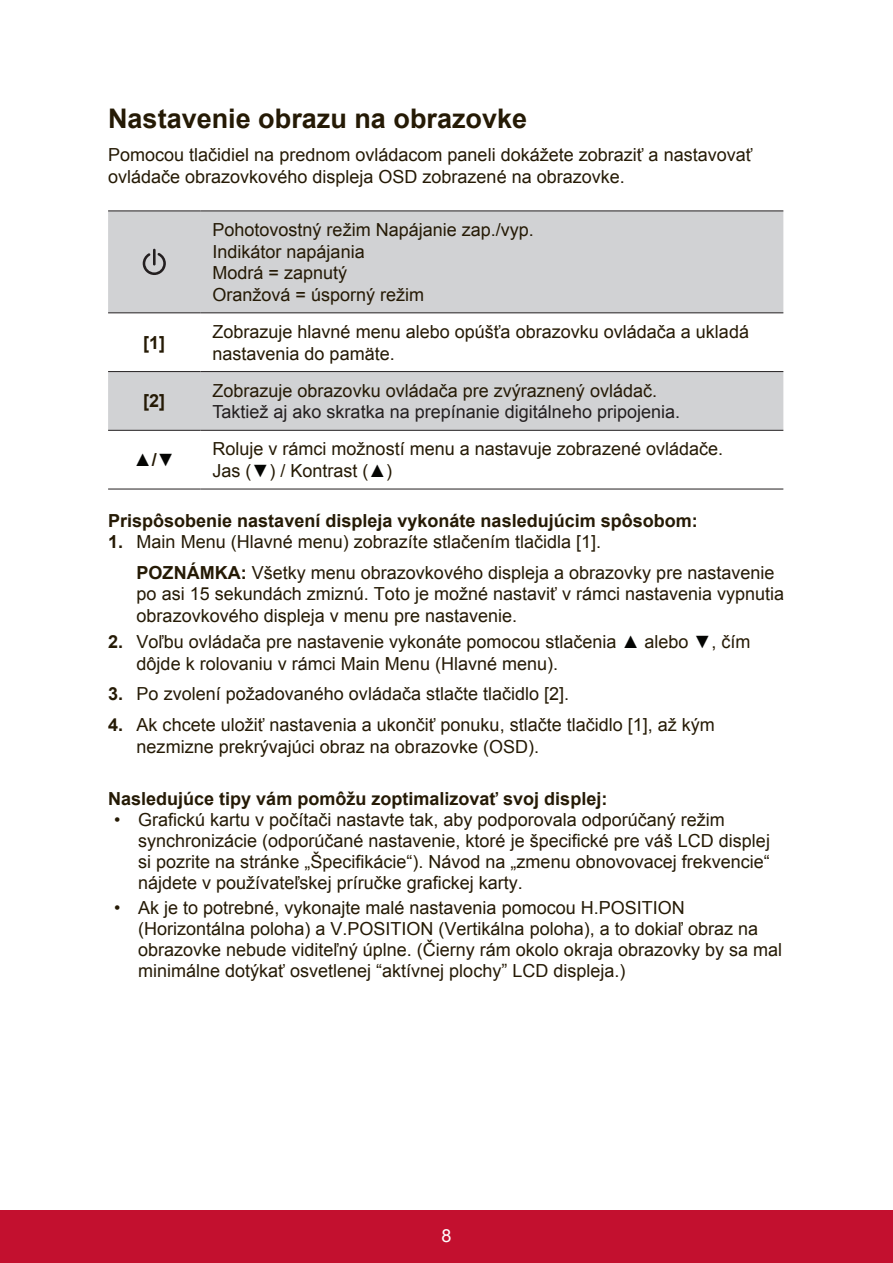
<style>
.page{position:relative;width:893px;height:1263px;background:#fff}
.page>*{position:absolute;margin:0;border:0;box-sizing:border-box;transform-origin:0 0}
.t1{font:700 27px "Arial";color:#251a05}
.t2{font:18px/21.6px "Arial";color:#251a05}
.t3{font:700 18px "Arial";color:#251a05}
.t4{font:18px "Arial";color:#231f20}
.t5{font:18px "Arial";color:#040503}
.t6{font:18px "Arial";color:#fff}
.s1{font-weight:700;color:#251a05}
.s2{color:#040503}
.s3{font-weight:700}
</style>
<div class="page">
<div style="left:0;top:1210px;width:892px;height:53px;background:#c3102f"></div>
<svg style="left:108px;top:211px;width:675px;height:219px;fill:#d1d2d4"></svg>
<hr style="left:108px;top:210px;width:92px;height:1px;background:#231f20">
<hr style="left:200px;top:210px;width:583px;height:1px;background:#231f20">
<hr style="left:108px;top:312px;width:92px;height:1px;background:#231f20">
<hr style="left:200px;top:312px;width:583px;height:1px;background:#231f20">
<hr style="left:108px;top:371px;width:92px;height:1px;background:#231f20">
<hr style="left:200px;top:371px;width:583px;height:1px;background:#231f20">
<hr style="left:108px;top:430px;width:92px;height:1px;background:#231f20">
<hr style="left:108px;top:488px;width:92px;height:1px;background:#231f20">
<hr style="left:200px;top:430px;width:583px;height:1px;background:#231f20">
<hr style="left:200px;top:488px;width:583px;height:1px;background:#231f20">
<svg style="left:143px;top:249px;width:23px;height:26px"></svg>
<h1 class="t1" style="left:108px;top:100px;width:420px">Nastavenie obrazu na obrazovke</h1>
<p class="t2" style="left:108px;top:144px;width:645px">Pomocou tlačidiel na prednom ovládacom paneli dokážete zobraziť a nastavovať ovládače obrazovkového displeja OSD zobrazené na obrazovke.</p>
<p class="t2" style="left:212px;top:219px;width:323px">Pohotovostný režim Napájanie zap./vyp.<br>Indikátor napájania<br>Modrá = zapnutý<br>Oranžová = úsporný režim</p>
<p class="t3" style="left:143px;top:330px;width:23px">[1]</p>
<p class="t2" style="left:212px;top:321px;width:538px">Zobrazuje hlavné menu alebo opúšťa obrazovku ovládača a ukladá nastavenia do pamäte.</p>
<p class="t3" style="left:143px;top:389px;width:23px">[2]</p>
<p class="t2" style="left:212px;top:380px;width:446px">Zobrazuje obrazovku ovládača pre zvýraznený ovládač.</p>
<p class="t4" style="left:212px;top:400px;width:469px">Taktiež aj ako skratka na prepínanie digitálneho pripojenia.</p>
<p class="t5" style="left:134px;top:448px;width:42px">▲<span class="s1">/</span>▼</p>
<p class="t2" style="left:212px;top:438px;width:512px">Roluje v rámci možností menu a nastavuje zobrazené ovládače.<br>Jas (<span class="s2">▼</span>) / Kontrast (<span class="s2">▲</span>)</p>
<p class="t3" style="left:108px;top:508px;width:591px">Prispôsobenie nastavení displeja vykonáte nasledujúcim spôsobom:</p>
<p class="t2" style="left:136px;top:527px;width:639px;line-height:30.6px;text-indent:-28px"><span class="s3">1.</span> Main Menu (Hlavné menu) zobrazíte stlačením tlačidla [1].<br><span class="s3">POZNÁMKA:</span> Všetky menu obrazovkového displeja a obrazovky pre nastavenie</p>
<p class="t2" style="left:136px;top:583px;width:649px">po asi 15 sekundách zmiznú. Toto je možné nastaviť v rámci nastavenia vypnutia obrazovkového displeja v menu pre nastavenie.</p>
<p class="t2" style="left:136px;top:631px;width:615px;text-indent:-28px"><span class="s3">2.</span> Voľbu ovládača pre nastavenie vykonáte pomocou stlačenia <span class="s2">▲</span> alebo <span class="s2">▼</span>, čím dôjde k rolovaniu v rámci Main Menu (Hlavné menu).</p>
<p class="t2" style="left:108px;top:683px;width:462px"><span class="s3">3.</span> Po zvolení požadovaného ovládača stlačte tlačidlo [2].</p>
<p class="t2" style="left:136px;top:714px;width:579px;text-indent:-28px"><span class="s3">4.</span> Ak chcete uložiť nastavenia a ukončiť ponuku, stlačte tlačidlo [1], až kým nezmizne prekrývajúci obraz na obrazovke (OSD).</p>
<p class="t3" style="left:108px;top:786px;width:500px">Nasledujúce tipy vám pomôžu zoptimalizovať svoj displej:</p>
<p class="t2" style="left:138px;top:809px;width:633px;line-height:21px;text-indent:-24px">• Grafickú kartu v počítači nastavte tak, aby podporovala odporúčaný režim synchronizácie (odporúčané nastavenie, ktoré je špecifické pre váš LCD displej si pozrite na stránke „Špecifikácie“). Návod na „zmenu obnovovacej frekvencie“ nájdete v používateľskej príručke grafickej karty.</p>
<p class="t2" style="left:138px;top:897px;width:645px;line-height:21px;text-indent:-24px">• Ak je to potrebné, vykonajte malé nastavenia pomocou H.POSITION (Horizontálna poloha) a V.POSITION (Vertikálna poloha), a to dokiaľ obraz na obrazovke nebude viditeľný úplne. (Čierny rám okolo okraja obrazovky by sa mal minimálne dotýkať osvetlenej “aktívnej plochy” LCD displeja.)</p>
<p class="t6" style="left:441px;top:1223px;width:12px">8</p>
</div>
